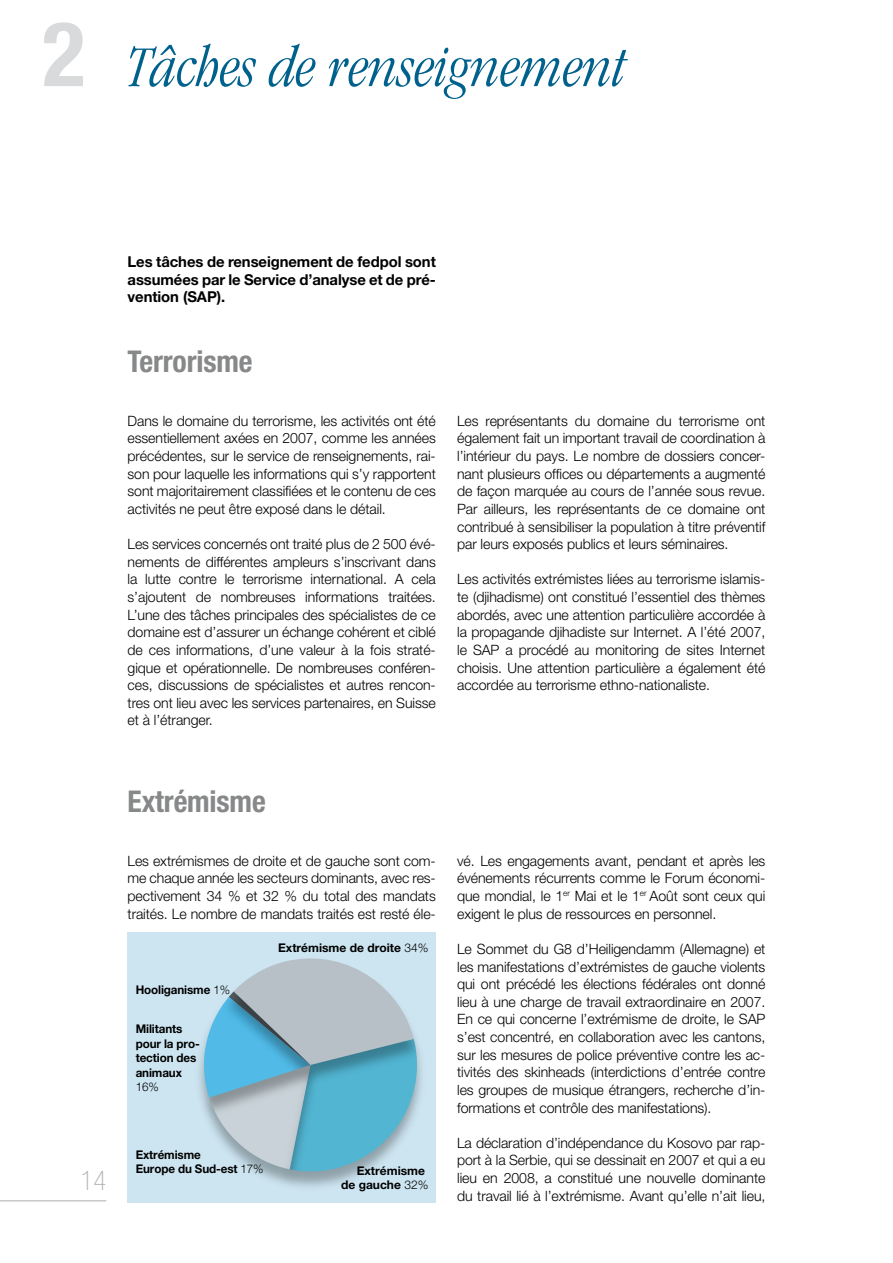
<style>
.page{position:relative;width:893px;height:1263px;background:#fff}
.page>*{position:absolute;margin:0;border:0;box-sizing:border-box;transform-origin:0 0}
.t1{font:italic 300 condensed 60px "Garamond";color:#00628c}
.t2{font:700 condensed 30px "Helvetica Neue";letter-spacing:-.005em;color:#878889}
.t3{font:100 condensed 27px "Helvetica Neue";color:#b1b2b4}
.t4{font:700 15px/17.7px "Helvetica Neue";letter-spacing:-.005em;color:#000;text-align:justify}
.t5{font:300 14.25px/17.7px "Helvetica Neue";letter-spacing:-.005em;color:#000;text-align:justify}
.t6{font:700 12px/14.4px "Helvetica Neue";letter-spacing:-.01em;color:#000}
.t7{font:300 12px "Helvetica Neue";color:#000}
.s1{font-family:"Helvetica Neue";font-weight:700;font-style:normal;font-size:90px;color:#d9dadb}
.s2{font-weight:300}
</style>
<div class="page">
<hr style="left:0;top:1200px;width:106px;height:1px;background:#b1b2b4">
<div style="left:128px;top:932px;width:308px;height:270px;background:#cde5f1"></div>
<svg style="left:199px;top:958px;width:223px;height:219px"></svg>
<h1 class="t1" style="left:43px;top:35px;width:585px"><span class="s1">2</span> Tâches de renseignement</h1>
<p class="t4" style="left:128px;top:252px;width:310px">Les tâches de renseignement de fedpol sont assumées par le Service d’analyse et de pré&shy;vention (SAP).</p>
<h2 class="t2" style="left:128px;top:343px;width:126px">Terrorisme</h2>
<p class="t5" style="left:128px;top:412px;width:310px">Dans le domaine du terrorisme, les activités ont été essentiellement axées en 2007, comme les années précédentes, sur le service de renseignements, rai&shy;son pour laquelle les informations qui s’y rapportent sont majoritairement classifiées et le contenu de ces activités ne peut être exposé dans le détail.</p>
<p class="t5" style="left:128px;top:535px;width:310px">Les services concernés ont traité plus de 2 500 évé&shy;nements de différentes ampleurs s’inscrivant dans la lutte contre le terrorisme international. A cela s’ajoutent de nombreuses informations traitées.<br>L’une des tâches principales des spécialistes de ce domaine est d’assurer un échange cohérent et ciblé de ces informations, d’une valeur à la fois straté&shy;gique et opérationnelle. De nombreuses conféren&shy;ces, discussions de spécialistes et autres rencon&shy;tres ont lieu avec les services partenaires, en Suisse et à l’étranger.</p>
<p class="t5" style="left:457px;top:412px;width:310px">Les représentants du domaine du terrorisme ont également fait un important travail de coordination à l’intérieur du pays. Le nombre de dossiers concer&shy;nant plusieurs offices ou départements a augmenté de façon marquée au cours de l’année sous revue.<br>Par ailleurs, les représentants de ce domaine ont contribué à sensibiliser la population à titre préventif par leurs exposés publics et leurs séminaires.</p>
<p class="t5" style="left:457px;top:570px;width:310px">Les activités extrémistes liées au terrorisme islamis&shy;te (djihadisme) ont constitué l’essentiel des thèmes abordés, avec une attention particulière accordée à la propagande djihadiste sur Internet. A l’été 2007, le SAP a procédé au monitoring de sites Internet choisis. Une attention particulière a également été accordée au terrorisme ethno-nationaliste.</p>
<h3 class="t3" style="left:81px;top:1165px;width:27px">14</h3>
<h2 class="t2" style="left:128px;top:784px;width:140px">Extrémisme</h2>
<p class="t5" style="left:128px;top:851px;width:310px">Les extrémismes de droite et de gauche sont com&shy;me chaque année les secteurs dominants, avec res&shy;pectivement 34 % et 32 % du total des mandats traités. Le nombre de mandats traités est resté éle-</p>
<p class="t5" style="left:457px;top:851px;width:310px">vé. Les engagements avant, pendant et après les événements récurrents comme le Forum économi&shy;que mondial, le 1<sup>er</sup> Mai et le 1<sup>er</sup> Août sont ceux qui exigent le plus de ressources en personnel.</p>
<p class="t5" style="left:457px;top:940px;width:310px">Le Sommet du G8 d’Heiligendamm (Allemagne) et les manifestations d’extrémistes de gauche violents qui ont précédé les élections fédérales ont donné lieu à une charge de travail extraordinaire en 2007.<br>En ce qui concerne l’extrémisme de droite, le SAP s’est concentré, en collaboration avec les cantons, sur les mesures de police préventive contre les ac&shy;tivités des skinheads (interdictions d’entrée contre les groupes de musique étrangers, recherche d’in&shy;formations et contrôle des manifestations).</p>
<p class="t5" style="left:457px;top:1133px;width:310px">La déclaration d’indépendance du Kosovo par rap&shy;port à la Serbie, qui se dessinait en 2007 et qui a eu lieu en 2008, a constitué une nouvelle dominante du travail lié à l’extrémisme. Avant qu’elle n’ait lieu,</p>
<p class="t6" style="left:278px;top:940px;width:152px">Extrémisme de droite <span class="s2">34%</span></p>
<p class="t6" style="left:136px;top:982px;width:96px">Hooliganisme <span class="s2">1%</span></p>
<p class="t6" style="left:136px;top:1022px;width:66px">Militants pour la pro&shy;tection des animaux</p>
<p class="t7" style="left:136px;top:1079px;width:25px">16%</p>
<p class="t6" style="left:136px;top:1147px;width:129px">Extrémisme<br>Europe du Sud-est <span class="s2">17%</span></p>
<p class="t6" style="left:341px;top:1163px;width:89px;text-align:right">Extrémisme<br>de gauche <span class="s2">32%</span></p>
</div>
